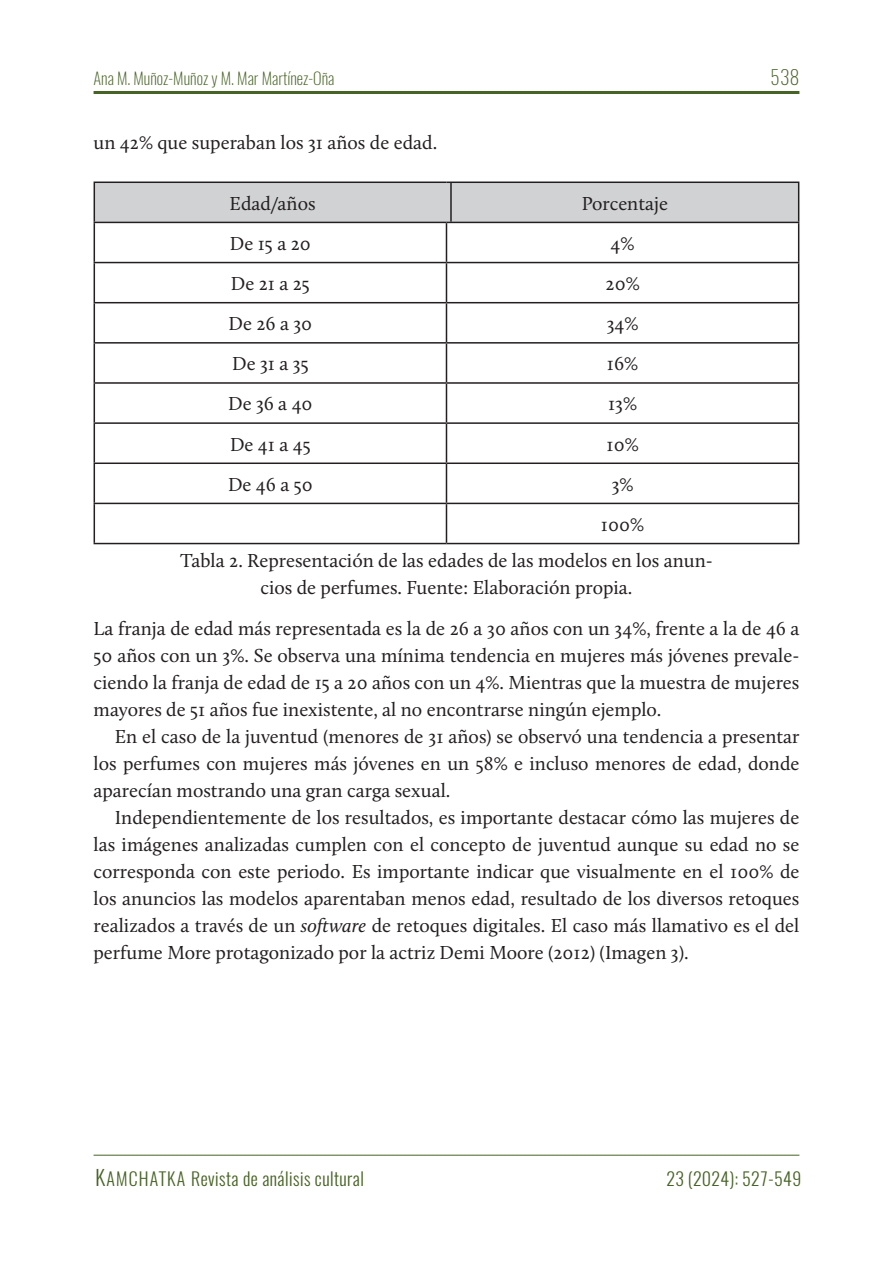
<style>
.page{position:relative;width:893px;height:1263px;background:#fff}
.page>*{position:absolute;margin:0;border:0;box-sizing:border-box;transform-origin:0 0}
.Cuerpo_texto{font:19.5px/27px "Calluna";color:#231f20;text-align:justify}
.Cuerpo__tras_epígrafe_o_cita{font:19.5px/27px "Calluna";color:#231f20;text-align:justify}
.Pie_de_foto{font:19.5px/27px "Calluna";color:#231f20;text-align:center}
.tabla{font:19.5px "Calluna";color:#231f20}
.t1{font:200 19.5px "Oswald";color:#476325}
.t2{font:italic 300 18px "Oswald";letter-spacing:.04em;color:#476325}
.t3{font:200 16.5px "Oswald";color:#476325}
.s1{font-style:italic}
.s2{font-size:21px}
</style>
<div class="page">
<hr style="left:94px;top:1155px;width:705px;height:1px;background:#476325">
<hr style="left:94px;top:91px;width:705px;height:3px;background:#476325">
<hr style="left:446px;top:223px;width:1px;height:39px;background:#231f20">
<hr style="left:94px;top:262px;width:352px;height:1px;background:#231f20">
<hr style="left:446px;top:263px;width:1px;height:39px;background:#231f20">
<hr style="left:451px;top:262px;width:348px;height:1px;background:#231f20">
<hr style="left:94px;top:302px;width:352px;height:1px;background:#231f20">
<hr style="left:446px;top:303px;width:1px;height:39px;background:#231f20">
<hr style="left:451px;top:302px;width:348px;height:1px;background:#231f20">
<hr style="left:94px;top:342px;width:352px;height:2px;background:#231f20">
<hr style="left:446px;top:344px;width:1px;height:38px;background:#231f20">
<hr style="left:451px;top:342px;width:348px;height:2px;background:#231f20">
<hr style="left:94px;top:382px;width:352px;height:2px;background:#231f20">
<hr style="left:446px;top:384px;width:1px;height:38px;background:#231f20">
<hr style="left:451px;top:382px;width:348px;height:2px;background:#231f20">
<hr style="left:94px;top:422px;width:352px;height:2px;background:#231f20">
<hr style="left:446px;top:424px;width:1px;height:38px;background:#231f20">
<hr style="left:451px;top:422px;width:348px;height:2px;background:#231f20">
<hr style="left:94px;top:462px;width:352px;height:2px;background:#231f20">
<hr style="left:446px;top:464px;width:1px;height:39px;background:#231f20">
<hr style="left:451px;top:462px;width:348px;height:2px;background:#231f20">
<hr style="left:94px;top:503px;width:352px;height:1px;background:#231f20">
<hr style="left:446px;top:504px;width:1px;height:39px;background:#231f20">
<hr style="left:451px;top:503px;width:348px;height:1px;background:#231f20">
<hr style="left:94px;top:223px;width:1px;height:39px;background:#231f20">
<hr style="left:798px;top:223px;width:1px;height:39px;background:#231f20">
<hr style="left:94px;top:263px;width:1px;height:39px;background:#231f20">
<hr style="left:798px;top:263px;width:1px;height:39px;background:#231f20">
<hr style="left:94px;top:303px;width:1px;height:39px;background:#231f20">
<hr style="left:798px;top:303px;width:1px;height:39px;background:#231f20">
<hr style="left:94px;top:344px;width:1px;height:38px;background:#231f20">
<hr style="left:798px;top:344px;width:1px;height:38px;background:#231f20">
<hr style="left:94px;top:384px;width:1px;height:38px;background:#231f20">
<hr style="left:798px;top:384px;width:1px;height:38px;background:#231f20">
<hr style="left:94px;top:424px;width:1px;height:38px;background:#231f20">
<hr style="left:798px;top:424px;width:1px;height:38px;background:#231f20">
<hr style="left:94px;top:464px;width:1px;height:39px;background:#231f20">
<hr style="left:798px;top:464px;width:1px;height:39px;background:#231f20">
<hr style="left:94px;top:504px;width:1px;height:39px;background:#231f20">
<hr style="left:798px;top:504px;width:1px;height:39px;background:#231f20">
<hr style="left:94px;top:543px;width:352px;height:1px;background:#231f20">
<hr style="left:451px;top:543px;width:348px;height:1px;background:#231f20">
<div style="left:94px;top:182px;width:705px;height:41px;background:#d1d2d4"></div>
<hr style="left:451px;top:222px;width:348px;height:1px;background:#231f20">
<p class="t3" style="left:94px;top:67px;width:242px">Ana M. Muñoz-Muñoz y M. Mar Martínez-Oña</p>
<p class="t1" style="left:770px;top:64px;width:31px">538</p>
<p class="Cuerpo__tras_epígrafe_o_cita" style="left:94px;top:128px;width:345px">un 42% que superaban los 31 años de edad.</p>
<p class="tabla" style="left:230px;top:191px;width:87px">Edad/años</p>
<p class="tabla" style="left:582px;top:191px;width:88px">Porcentaje</p>
<p class="tabla" style="left:230px;top:231px;width:83px">De 15 a 20</p>
<p class="tabla" style="left:611px;top:231px;width:25px">4%</p>
<p class="tabla" style="left:231px;top:272px;width:81px">De 21 a 25</p>
<p class="tabla" style="left:605px;top:272px;width:36px">20%</p>
<p class="tabla" style="left:229px;top:312px;width:85px">De 26 a 30</p>
<p class="tabla" style="left:607px;top:312px;width:33px">34%</p>
<p class="tabla" style="left:232px;top:352px;width:78px">De 31 a 35</p>
<p class="tabla" style="left:607px;top:352px;width:33px">16%</p>
<p class="tabla" style="left:228px;top:392px;width:86px">De 36 a 40</p>
<p class="tabla" style="left:608px;top:392px;width:31px">13%</p>
<p class="tabla" style="left:230px;top:432px;width:82px">De 41 a 45</p>
<p class="tabla" style="left:606px;top:432px;width:34px">10%</p>
<p class="tabla" style="left:228px;top:472px;width:86px">De 46 a 50</p>
<p class="tabla" style="left:612px;top:472px;width:23px">3%</p>
<p class="tabla" style="left:601px;top:512px;width:45px">100%</p>
<p class="Pie_de_foto" style="left:180px;top:547px;width:534px">Tabla 2. Representación de las edades de las modelos en los anun&shy;cios de perfumes. Fuente: Elaboración propia.</p>
<p class="Cuerpo__tras_epígrafe_o_cita" style="left:94px;top:614px;width:707px">La franja de edad más representada es la de 26 a 30 años con un 34%, frente a la de 46 a 50 años con un 3%. Se observa una mínima tendencia en mujeres más jóvenes prevale&shy;ciendo la franja de edad de 15 a 20 años con un 4%. Mientras que la muestra de mujeres mayores de 51 años fue inexistente, al no encontrarse ningún ejemplo.</p>
<p class="Cuerpo_texto" style="left:94px;top:722px;width:707px;text-indent:21px">En el caso de la juventud (menores de 31 años) se observó una tendencia a presentar los perfumes con mujeres más jóvenes en un 58% e incluso menores de edad, donde aparecían mostrando una gran carga sexual.</p>
<p class="Cuerpo_texto" style="left:94px;top:803px;width:707px;text-indent:21px">Independientemente de los resultados, es importante destacar cómo las mujeres de las imágenes analizadas cumplen con el concepto de juventud aunque su edad no se corresponda con este periodo. Es importante indicar que visualmente en el 100% de los anuncios las modelos aparentaban menos edad, resultado de los diversos retoques realizados a través de un <span class="s1">software</span> de retoques digitales. El caso más llamativo es el del perfume More protagonizado por la actriz Demi Moore (2012) (Imagen 3).</p>
<p class="t2" style="left:96px;top:1166px;width:273px"><span class="s2">K</span>AMCHATKA Revista de análisis cultural</p>
<p class="t2" style="left:667px;top:1166px;width:139px">23 (2024): 527-549</p>
</div>
